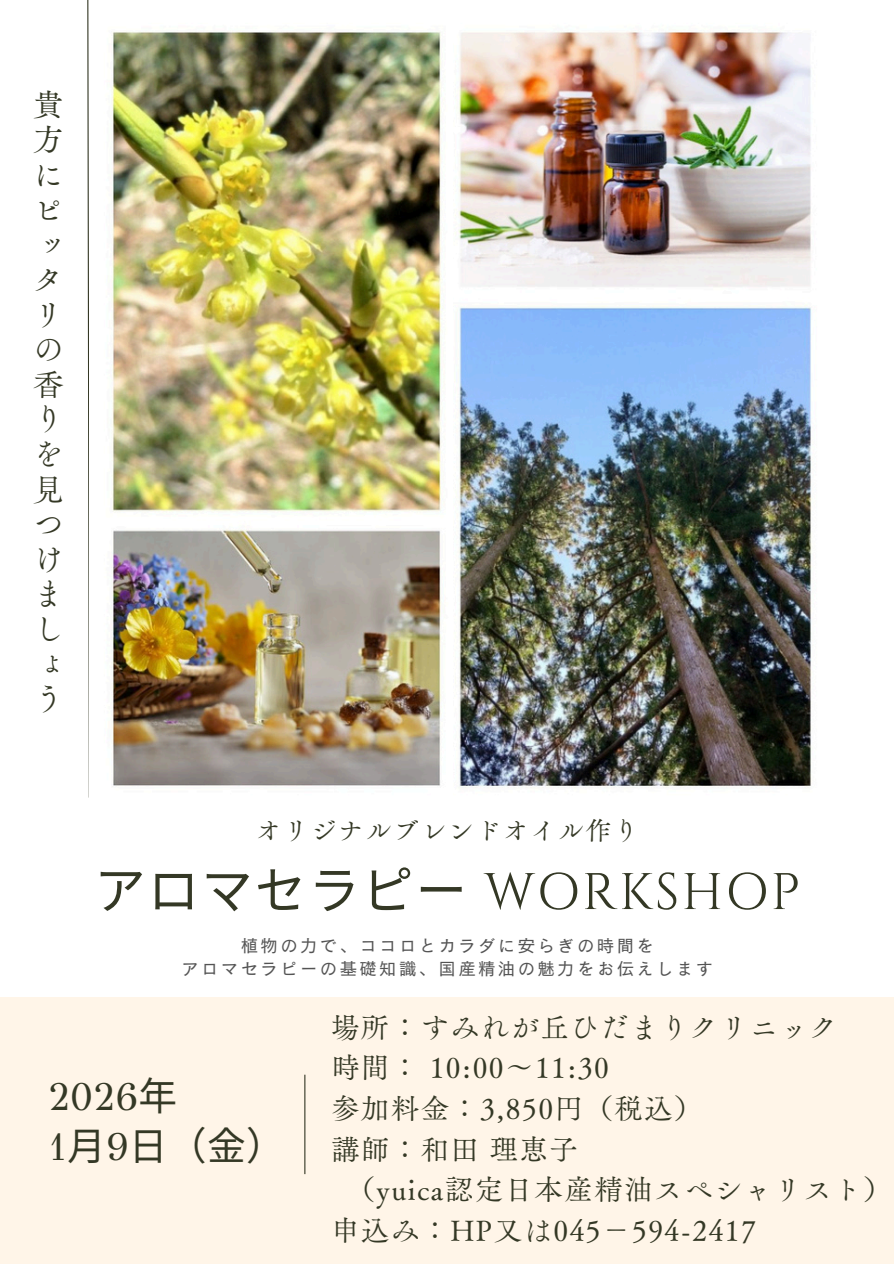
<style>
.page{position:relative;width:894px;height:1264px;background:#fff}
.page>*{position:absolute;margin:0;border:0;box-sizing:border-box;transform-origin:0 0}
.t1{font:51.3px "Cinzel";letter-spacing:.04em;color:#343825}
.t2{font:38.7px/49.5px "GFS Didot";color:#343825}
.t3{font:30.9px/35px "Canva Tsuku A Old Min Pr 6 N R";color:#343825}
.t4{font:28.5px "Canva Tsuku A Old Min Pr 6 N R";letter-spacing:.05em;color:#343825}
.t5{font:26.1px "Canva Tsuku A Old Min Pr 6 N R";letter-spacing:.055em;color:#343825}
.t6{font:17.4px "Canva Cezanne Pro N M";letter-spacing:.135em;color:#545454}
.s1{font-family:"Noto Sans CJ Ksc"}
</style>
<div class="page">
<div style="left:0;top:997px;width:893px;height:266px;background:#fff5e8"></div>
<hr style="left:304px;top:1074px;width:1px;height:100px;background:#343825">
<svg style="left:87px;top:0;width:2px;height:798px"></svg>
<img style="left:111px;top:30px;width:701px;height:758px">
<p class="t3" style="left:33px;top:87px;width:32px">貴方にピッタリの香りを見つけましょう</p>
<p class="t5" style="left:255px;top:817px;width:385px">オリジナルブレンドオイル作り</p>
<h1 class="t1" style="left:94px;top:859px;width:707px"><span class="s1">アロマセラピー</span> WORKSHOP</h1>
<p class="t6" style="left:241px;top:936px;width:414px">植物の力で、ココロとカラダに安らぎの時間を</p>
<h4 class="t6" style="left:181px;top:959px;width:533px">アロマセラピーの基礎知識、国産精油の魅力をお伝えします</h4>
<p class="t2" style="left:48px;top:1072px;width:238px">2026<span class="s1">年<br></span>1<span class="s1">月</span> 9<span class="s1">日（金）</span></p>
<h3 class="t4" style="left:331px;top:1012px;width:508px">場所：すみれが丘ひだまりクリニック</h3>
<h3 class="t4" style="left:331px;top:1053px;width:279px">時間： 10:00～ 11:30</h3>
<h3 class="t4" style="left:331px;top:1093px;width:373px">参加料金：3,850円（税込）</h3>
<h3 class="t4" style="left:331px;top:1134px;width:245px">講師：和田 理恵子</h3>
<h3 class="t4" style="left:346px;top:1174px;width:546px">（yuica認定日本産精油スペシャリスト）</h3>
<h3 class="t4" style="left:331px;top:1215px;width:426px">申込み：HP又は045－ 594-2417</h3>
</div>
